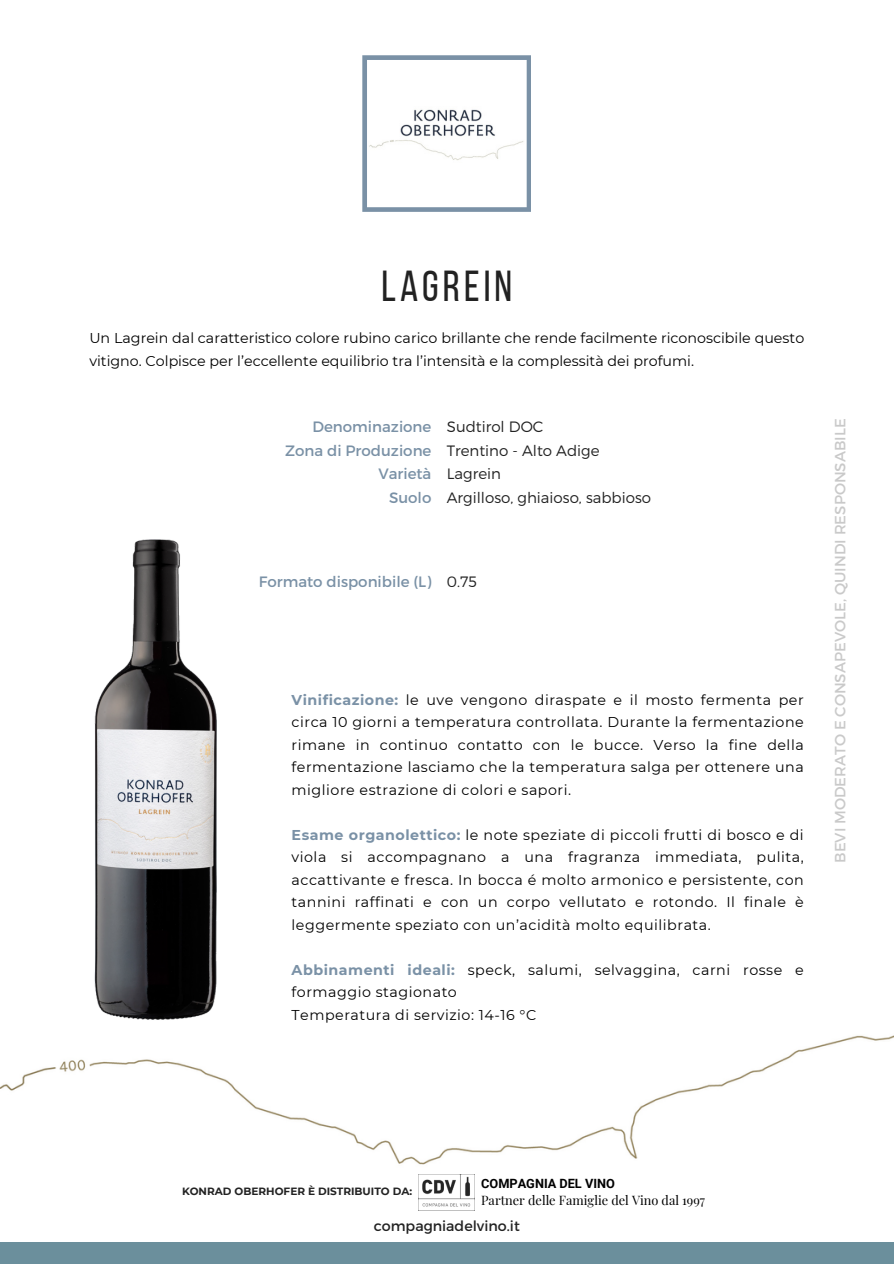
<style>
.page{position:relative;width:894px;height:1264px;background:#fff}
.page>*{position:absolute;margin:0;border:0;box-sizing:border-box;transform-origin:0 0}
.t1{font:43.2px "Bebas Neue";letter-spacing:.095em;color:#222}
.t2{font:300 15px/23.7px "Montserrat";color:#222}
.t3{font:15px/23.7px "Montserrat";color:#7a91a6;text-align:right}
.t4{font:14.85px "Montserrat";color:#a6a6a6}
.t5{font:14.25px/22.5px "Montserrat";letter-spacing:.035em;color:#000;text-align:justify}
.t6{font:14.25px/22.5px "Montserrat";color:#000}
.t7{font:14.25px "Montserrat";color:#222}
.t8{font:12.75px/17px "Playfair Display";color:#000}
.t9{font:700 10.5px "Montserrat";color:#222}
.s1{font-weight:700;color:#7a91a6}
.s2{font-family:"Roboto";font-weight:700}
</style>
<div class="page">
<div style="left:0;top:1242px;width:893px;height:21px;background:#6b8f9c"></div>
<svg style="left:362px;top:55px;width:169px;height:157px"></svg>
<img style="left:94px;top:539px;width:122px;height:481px">
<img style="left:419px;top:1174px;width:55px;height:33px">
<img style="left:368px;top:105px;width:157px;height:57px">
<img style="left:0;top:1035px;width:893px;height:130px">
<h3 class="t1" style="left:381px;top:268px;width:132px">LAGREIN</h3>
<p class="t6" style="left:89px;top:327px;width:716px">Un Lagrein dal caratteristico colore rubino carico brillante che rende facilmente riconoscibile questo vitigno. Colpisce per l’eccellente equilibrio tra l’intensità e la complessità dei profumi.</p>
<h3 class="t3" style="left:285px;top:414px;width:148px">Denominazione<br>Zona di Produzione<br>Varietà<br>Suolo</h3>
<h3 class="t2" style="left:446px;top:414px;width:206px">Sudtirol DOC<br>Trentino - Alto Adige<br>Lagrein<br>Argilloso, ghiaioso, sabbioso</h3>
<h3 class="t3" style="left:259px;top:569px;width:174px">Formato disponibile (L)</h3>
<p class="t2" style="left:446px;top:569px;width:32px">0.75</p>
<h3 class="t5" style="left:291px;top:688px;width:513px"><span class="s1">Vinificazione:</span> le uve vengono diraspate e il mosto fermenta per circa 10 giorni a temperatura controllata. Durante la fermentazione rimane in continuo contatto con le bucce. Verso la fine della fermentazione lasciamo che la temperatura salga per ottenere una migliore estrazione di colori e sapori.</h3>
<p class="t5" style="left:291px;top:823px;width:513px"><span class="s1">Esame organolettico:</span> le note speziate di piccoli frutti di bosco e di viola si accompagnano a una fragranza immediata, pulita, accattivante e fresca. In bocca é molto armonico e persistente, con tannini raffinati e con un corpo vellutato e rotondo. Il finale è leggermente speziato con un’acidità molto equilibrata.</p>
<h3 class="t5" style="left:291px;top:958px;width:513px"><span class="s1">Abbinamenti ideali:</span> speck, salumi, selvaggina, carni rosse e formaggio stagionato</h3>
<h3 class="t5" style="left:291px;top:1003px;width:246px">Temperatura di servizio: 14-16 °C</h3>
<p class="t4" style="left:830px;top:863px;width:446px;rotate:-90deg">BEVI MODERATO E CONSAPEVOLE, QUINDI RESPONSABILE</p>
<p class="t9" style="left:182px;top:1184px;width:231px">KONRAD OBERHOFER È DISTRIBUITO DA:</p>
<h4 class="t8" style="left:481px;top:1173px;width:225px"><span class="s2">COMPAGNIA DEL VINO<br></span>Partner delle Famiglie del Vino dal 1997</h4>
<p class="t7" style="left:374px;top:1216px;width:147px">compagniadelvino.it</p>
</div>
